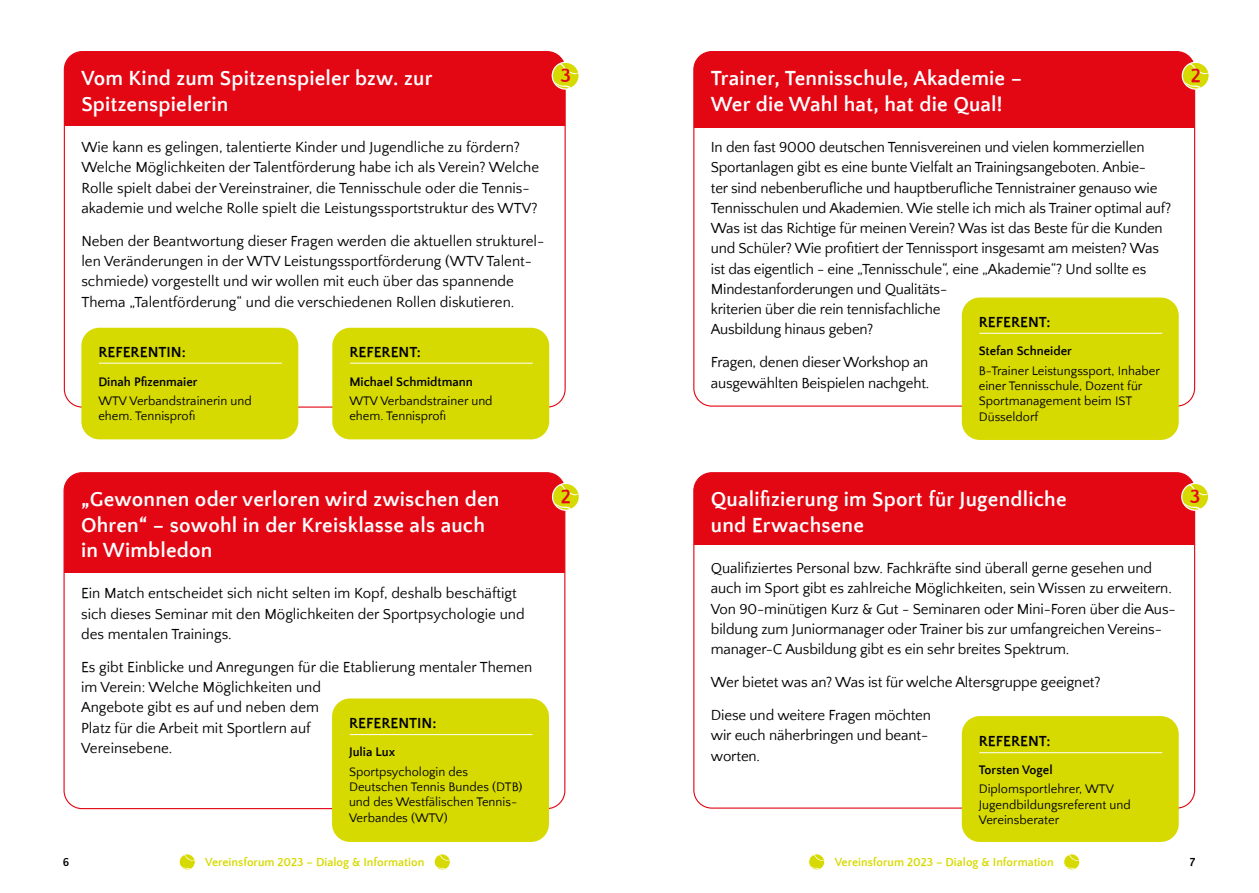
<style>
.page{position:relative;width:1259px;height:893px;background:#fff}
.page>*{position:absolute;margin:0;border:0;box-sizing:border-box;transform-origin:0 0}
.t1{font:700 21px/25.2px "Quattrocento Sans";letter-spacing:.01em;color:#fff}
.t2{font:700 19.95px "Quattrocento Sans";color:#e30613}
.t3{font:15px/20.2px "Quattrocento Sans";letter-spacing:-.01em;color:#000}
.t4{font:700 15px "Quattrocento Sans";color:#000}
.t5{font:12.75px/15.3px "Quattrocento Sans";color:#000}
.t6{font:700 12.75px "Quattrocento Sans";color:#000}
.t7{font:700 12px "Quattrocento Sans";color:#d7da00}
.t8{font:700 12px "Quattrocento Sans";color:#000}
</style>
<div class="page">
<svg style="left:1065px;top:855px;width:13px;height:15px"></svg>
<div style="left:1063px;top:853px;width:17px;height:17px;border:1px solid #fff;border-radius:50%"></div>
<div style="left:808px;top:854px;width:17px;height:16px;background:#fdfdf6;border-radius:50%"></div>
<svg style="left:810px;top:855px;width:13px;height:15px"></svg>
<div style="left:808px;top:853px;width:17px;height:17px;border:1px solid #fff;border-radius:50%"></div>
<svg style="left:179px;top:855px;width:15px;height:15px"></svg>
<div style="left:179px;top:853px;width:17px;height:17px;border:1px solid #fff;border-radius:50%"></div>
<svg style="left:434px;top:855px;width:15px;height:15px"></svg>
<div style="left:434px;top:853px;width:17px;height:17px;border:1px solid #fff;border-radius:50%"></div>
<div style="left:694px;top:52px;width:500px;height:75px;background:#e30613"></div>
<div style="left:1182px;top:62px;width:27px;height:27px;background:#d7da00;border-radius:50%"></div>
<svg style="left:1184px;top:63px;width:24px;height:11px"></svg>
<svg style="left:1183px;top:80px;width:18px;height:8px"></svg>
<div style="left:1181px;top:62px;width:28px;height:28px;border:1px solid #fff;border-radius:50%"></div>
<div style="left:962px;top:297px;width:216px;height:143px;background:#d7da00;border-radius:18px"></div>
<hr style="left:979px;top:333px;width:183px;height:1px;background:#fff">
<div style="left:64px;top:473px;width:501px;height:100px;background:#e30613"></div>
<div style="left:552px;top:483px;width:27px;height:27px;background:#d7da00;border-radius:50%"></div>
<svg style="left:554px;top:484px;width:24px;height:11px"></svg>
<svg style="left:553px;top:501px;width:18px;height:9px"></svg>
<div style="left:552px;top:483px;width:28px;height:28px;border:1px solid #fff;border-radius:50%"></div>
<div style="left:332px;top:698px;width:217px;height:144px;background:#d7da00;border-radius:18px"></div>
<hr style="left:350px;top:734px;width:182px;height:1px;background:#fff">
<div style="left:64px;top:52px;width:501px;height:74px;background:#e30613"></div>
<div style="left:332px;top:328px;width:217px;height:111px;background:#d7da00;border-radius:18px"></div>
<hr style="left:350px;top:363px;width:183px;height:1px;background:#fff">
<div style="left:552px;top:62px;width:27px;height:27px;background:#d7da00;border-radius:50%"></div>
<svg style="left:554px;top:63px;width:24px;height:11px"></svg>
<svg style="left:553px;top:80px;width:18px;height:8px"></svg>
<div style="left:551px;top:62px;width:29px;height:28px;border:1px solid #fff;border-radius:50%"></div>
<div style="left:81px;top:328px;width:217px;height:111px;background:#d7da00;border-radius:18px"></div>
<hr style="left:99px;top:363px;width:183px;height:1px;background:#fff">
<div style="left:694px;top:473px;width:500px;height:71px;background:#e30613"></div>
<div style="left:962px;top:716px;width:216px;height:126px;background:#d7da00;border-radius:18px"></div>
<hr style="left:979px;top:752px;width:183px;height:1px;background:#fff">
<div style="left:1181px;top:483px;width:27px;height:27px;background:#d7da00;border-radius:50%"></div>
<svg style="left:1183px;top:484px;width:24px;height:11px"></svg>
<svg style="left:1182px;top:501px;width:18px;height:9px"></svg>
<div style="left:1181px;top:483px;width:28px;height:28px;border:1px solid #fff;border-radius:50%"></div>
<h1 class="t1" style="left:81px;top:67px;width:353px">Vom Kind zum Spitzenspieler bzw. zur<br>Spitzenspielerin</h1>
<p class="t3" style="left:81px;top:138px;width:459px">Wie kann es gelingen, talentierte Kinder und Jugendliche zu fördern?<br>Welche Möglichkeiten der Talentförderung habe ich als Verein? Welche Rolle spielt dabei der Vereinstrainer, die Tennisschule oder die Tennis&shy;akademie und welche Rolle spielt die Leistungssportstruktur des WTV?</p>
<p class="t3" style="left:81px;top:231px;width:464px">Neben der Beantwortung dieser Fragen werden die aktuellen strukturel&shy;len Veränderungen in der WTV Leistungssportförderung (WTV Talent&shy;schmiede) vorgestellt und wir wollen mit euch über das spannende Thema „Talentförderung“ und die verschiedenen Rollen diskutieren.</p>
<p class="t4" style="left:349px;top:345px;width:73px">REFERENT:</p>
<p class="t6" style="left:349px;top:375px;width:125px">Michael Schmidtmann</p>
<p class="t5" style="left:349px;top:394px;width:145px">WTV Verbandstrainer und ehem. Tennisprofi</p>
<p class="t4" style="left:98px;top:345px;width:89px">REFERENTIN:</p>
<p class="t6" style="left:98px;top:375px;width:101px">Dinah Pfizenmaier</p>
<p class="t5" style="left:98px;top:394px;width:155px">WTV Verbandstrainerin und ehem. Tennisprofi</p>
<h2 class="t2" style="left:560px;top:65px;width:12px">3</h2>
<h1 class="t1" style="left:81px;top:488px;width:420px">„Gewonnen oder verloren wird zwischen den<br>Ohren“ – sowohl in der Kreisklasse als auch in Wimbledon</h1>
<p class="t3" style="left:81px;top:584px;width:445px">Ein Match entscheidet sich nicht selten im Kopf, deshalb beschäftigt sich dieses Seminar mit den Möglichkeiten der Sportpsychologie und des mentalen Trainings.</p>
<p class="t3" style="left:81px;top:657px;width:453px">Es gibt Einblicke und Anregungen für die Etablierung mentaler Themen im Verein: Welche Möglichkeiten und<br>Angebote gibt es auf und neben dem<br>Platz für die Arbeit mit Sportlern auf<br>Vereinsebene.</p>
<p class="t4" style="left:349px;top:715px;width:89px">REFERENTIN:</p>
<p class="t6" style="left:349px;top:745px;width:48px">Julia Lux</p>
<p class="t5" style="left:349px;top:764px;width:175px">Sportpsychologin des<br>Deutschen Tennis Bundes (DTB) und des Westfälischen Tennis-<br>Verbandes (WTV)</p>
<h2 class="t2" style="left:561px;top:486px;width:12px">2</h2>
<h1 class="t1" style="left:711px;top:67px;width:313px">Trainer, Tennisschule, Akademie –<br>Wer die Wahl hat, hat die Qual!</h1>
<p class="t3" style="left:711px;top:138px;width:462px">In den fast 9000 deutschen Tennisvereinen und vielen kommerziellen Sportanlagen gibt es eine bunte Vielfalt an Trainingsangeboten. Anbie-<br>ter sind nebenberufliche und hauptberufliche Tennistrainer genauso wie Tennisschulen und Akademien. Wie stelle ich mich als Trainer optimal auf?<br>Was ist das Richtige für meinen Verein? Was ist das Beste für die Kunden und Schüler? Wie profitiert der Tennissport insgesamt am meisten? Was ist das eigentlich - eine „Tennisschule“, eine „Akademie“? Und sollte es Mindestanforderungen und Qualitäts-<br>kriterien über die rein tennisfachliche<br>Ausbildung hinaus geben?</p>
<p class="t3" style="left:711px;top:353px;width:220px">Fragen, denen dieser Workshop an ausgewählten Beispielen nachgeht.</p>
<p class="t4" style="left:979px;top:314px;width:73px">REFERENT:</p>
<p class="t6" style="left:979px;top:344px;width:95px">Stefan Schneider</p>
<p class="t5" style="left:979px;top:363px;width:183px">B-Trainer Leistungssport, Inhaber einer Tennisschule, Dozent für<br>Sportmanagement beim IST<br>Düsseldorf</p>
<h2 class="t2" style="left:1190px;top:65px;width:12px">2</h2>
<h1 class="t1" style="left:711px;top:488px;width:357px">Qualifizierung im Sport für Jugendliche und Erwachsene</h1>
<p class="t3" style="left:711px;top:559px;width:466px">Qualifiziertes Personal bzw. Fachkräfte sind überall gerne gesehen und auch im Sport gibt es zahlreiche Möglichkeiten, sein Wissen zu erweitern.<br>Von 90-minütigen Kurz &amp; Gut - Seminaren oder Mini-Foren über die Aus&shy;bildung zum Juniormanager oder Trainer bis zur umfangreichen Vereins&shy;manager-C Ausbildung gibt es ein sehr breites Spektrum.</p>
<p class="t3" style="left:711px;top:673px;width:391px">Wer bietet was an? Was ist für welche Altersgruppe geeignet?</p>
<p class="t3" style="left:711px;top:706px;width:222px">Diese und weitere Fragen möchten wir euch näherbringen und beant&shy;worten.</p>
<p class="t4" style="left:979px;top:733px;width:73px">REFERENT:</p>
<p class="t6" style="left:979px;top:763px;width:75px">Torsten Vogel</p>
<p class="t5" style="left:979px;top:782px;width:153px">Diplomsportlehrer, WTV<br>Jugendbildungsreferent und<br>Vereinsberater</p>
<h2 class="t2" style="left:1190px;top:486px;width:12px">3</h2>
<p class="t8" style="left:63px;top:856px;width:8px">6</p>
<p class="t7" style="left:205px;top:856px;width:221px">Vereinsforum 2023 – Dialog &amp; Information</p>
<p class="t7" style="left:834px;top:856px;width:221px">Vereinsforum 2023 – Dialog &amp; Information</p>
<p class="t8" style="left:1189px;top:856px;width:7px">7</p>
</div>
